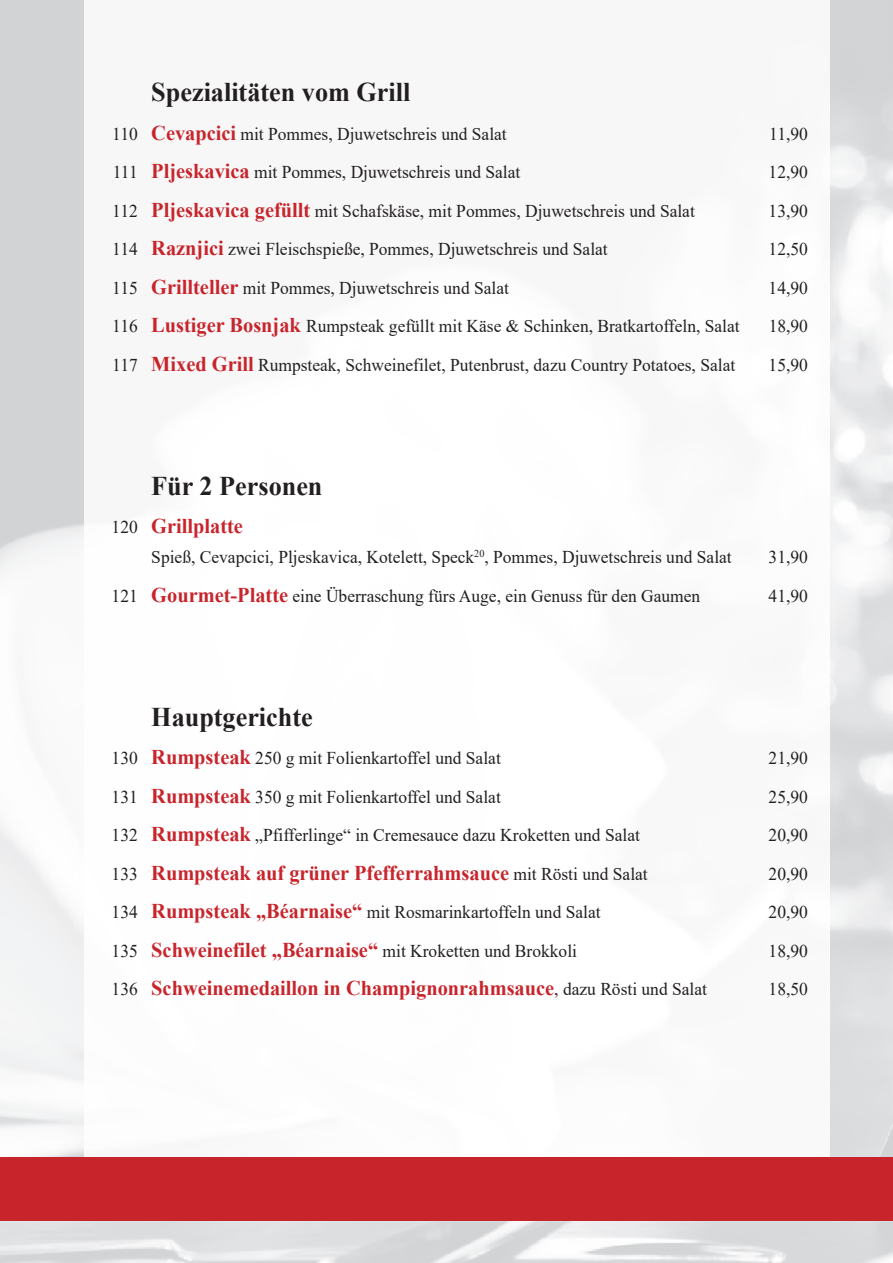
<style>
.page{position:relative;width:893px;height:1263px;background:#fff}
.page>*{position:absolute;margin:0;border:0;box-sizing:border-box;transform-origin:0 0}
.t1{font:700 27px "Times New Roman";color:#231f20}
.t2{font:700 21px "Times New Roman";color:#c8242b}
.t3{font:18px "Times New Roman";color:#231f20}
.s1{font-weight:700;font-size:21px;color:#c8242b}
.s2{font-weight:400;font-size:18px;color:#231f20}
</style>
<div class="page">
<div style="left:0;top:1157px;width:893px;height:64px;background:#c8242b"></div>
<h1 class="t1" style="left:151px;top:83px;width:260px">Spezialitäten vom Grill</h1>
<p class="t3" style="left:112px;top:127px;width:396px">110 <span class="s1">Cevapcici</span> mit Pommes, Djuwetschreis und Salat</p>
<p class="t3" style="left:769px;top:127px;width:40px">11,90</p>
<p class="t3" style="left:113px;top:166px;width:409px">111 <span class="s1">Pljeskavica</span> mit Pommes, Djuwetschreis und Salat</p>
<p class="t3" style="left:769px;top:166px;width:41px">12,90</p>
<p class="t3" style="left:112px;top:204px;width:584px">112 <span class="s1">Pljeskavica gefüllt</span> mit Schafskäse, mit Pommes, Djuwetschreis und Salat</p>
<p class="t3" style="left:769px;top:204px;width:41px">13,90</p>
<p class="t3" style="left:112px;top:243px;width:497px">114 <span class="s1">Raznjici</span> zwei Fleischspieße, Pommes, Djuwetschreis und Salat</p>
<p class="t3" style="left:769px;top:243px;width:41px">12,50</p>
<p class="t3" style="left:112px;top:281px;width:398px">115 <span class="s1">Grillteller</span> mit Pommes, Djuwetschreis und Salat</p>
<p class="t3" style="left:769px;top:281px;width:41px">14,90</p>
<p class="t3" style="left:112px;top:320px;width:629px">116 <span class="s1">Lustiger Bosnjak</span> Rumpsteak gefüllt mit Käse &amp; Schinken, Bratkartoffeln, Salat</p>
<p class="t3" style="left:769px;top:320px;width:41px">18,90</p>
<p class="t3" style="left:112px;top:358px;width:624px">117 <span class="s1">Mixed Grill</span> Rumpsteak, Schweinefilet, Putenbrust, dazu Country Potatoes, Salat</p>
<p class="t3" style="left:769px;top:358px;width:41px">15,90</p>
<h1 class="t1" style="left:151px;top:476px;width:173px">Für 2 Personen</h1>
<p class="t2" style="left:112px;top:519px;width:133px"><span class="s2">120</span> Grillplatte</p>
<p class="t3" style="left:151px;top:551px;width:582px">Spieß, Cevapcici, Pljeskavica, Kotelett, Speck<sup>20</sup>, Pommes, Djuwetschreis und Salat</p>
<p class="t3" style="left:769px;top:551px;width:41px">31,90</p>
<p class="t3" style="left:112px;top:589px;width:590px">121 <span class="s1">Gourmet-Platte</span> eine Überraschung fürs Auge, ein Genuss für den Gaumen</p>
<p class="t3" style="left:769px;top:589px;width:41px">41,90</p>
<h1 class="t1" style="left:151px;top:707px;width:163px">Hauptgerichte</h1>
<p class="t3" style="left:112px;top:752px;width:391px">130 <span class="s1">Rumpsteak</span> 250 g mit Folienkartoffel und Salat</p>
<p class="t3" style="left:769px;top:752px;width:41px">21,90</p>
<p class="t3" style="left:112px;top:790px;width:391px">131 <span class="s1">Rumpsteak</span> 350 g mit Folienkartoffel und Salat</p>
<p class="t3" style="left:769px;top:790px;width:41px">25,90</p>
<p class="t3" style="left:112px;top:829px;width:530px">132 <span class="s1">Rumpsteak</span> „Pfifferlinge“ in Cremesauce dazu Kroketten und Salat</p>
<p class="t3" style="left:769px;top:829px;width:41px">20,90</p>
<p class="t2" style="left:112px;top:865px;width:538px"><span class="s2">133</span> Rumpsteak auf grüner Pfefferrahmsauce <span class="s2">mit Rösti und Salat</span></p>
<p class="t3" style="left:769px;top:867px;width:41px">20,90</p>
<p class="t3" style="left:112px;top:906px;width:491px">134 <span class="s1">Rumpsteak „Béarnaise“</span> mit Rosmarinkartoffeln und Salat</p>
<p class="t3" style="left:769px;top:906px;width:41px">20,90</p>
<p class="t3" style="left:112px;top:944px;width:467px">135 <span class="s1">Schweinefilet „Béarnaise“</span> mit Kroketten und Brokkoli</p>
<p class="t3" style="left:769px;top:944px;width:41px">18,90</p>
<p class="t2" style="left:112px;top:981px;width:597px"><span class="s2">136</span> Schweinemedaillon in Champignonrahmsauce<span class="s2">, dazu Rösti und Salat</span></p>
<p class="t3" style="left:769px;top:983px;width:41px">18,50</p>
</div>
